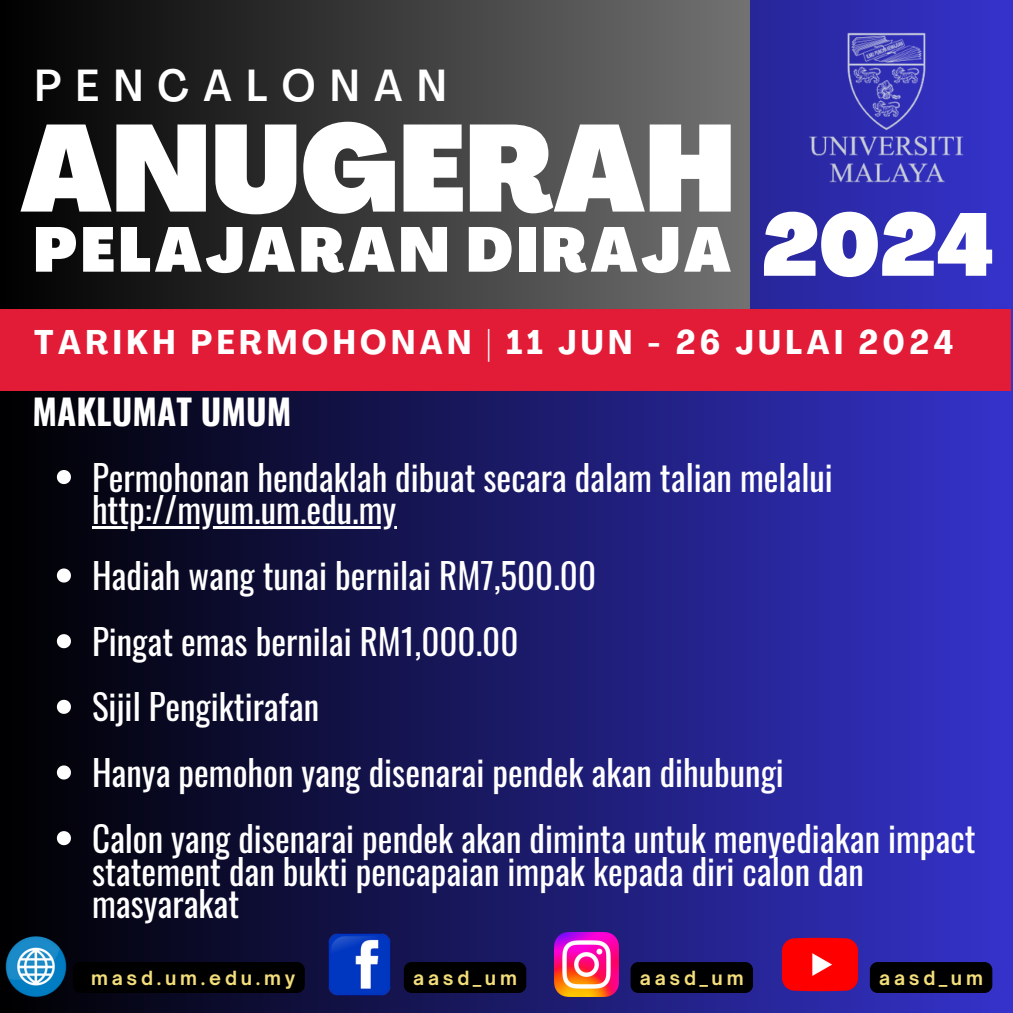
<style>
.page{position:relative;width:1013px;height:1013px;background:#fff}
.page>*{position:absolute;margin:0;border:0;box-sizing:border-box;transform-origin:0 0}
.t1{font:900 condensed 120.88px "Agrandir";color:#fff}
.t2{font:900 condensed 87.12px "Agrandir";color:#fff}
.t3{font:900 condensed 62px "Agrandir";letter-spacing:.06em;color:#fff}
.t4{font:500 condensed 44.25px "Agrandir";letter-spacing:.33em;color:#fff}
.t5{font:35px/32.8px "Oswald";color:#fff}
.t6{font:700 35px "Oswald";color:#fff}
.t7{font:700 condensed 33.75px "Agrandir";letter-spacing:.13em;color:#fff}
.t8{font:700 18.75px "Open Sauce One";letter-spacing:.2em;color:#f3de7a}
</style>
<div class="page">
<div style="left:0;top:0;width:1012px;height:1012px;background:linear-gradient(to right,#010000,#3532ca)"></div>
<div style="left:0;top:0;width:749px;height:386px;background:linear-gradient(to right,#000,#727272)"></div>
<div style="left:0;top:309px;width:1010px;height:81px;background:#e21b36"></div>
<img style="left:781px;top:926px;width:77px;height:76px">
<div style="left:869px;top:962px;width:123px;height:30px;background:#000;border-radius:8px"></div>
<img style="left:0;top:931px;width:72px;height:71px">
<div style="left:73px;top:962px;width:232px;height:30px;background:#000;border-radius:8px"></div>
<img style="left:555px;top:932px;width:63px;height:64px">
<div style="left:630px;top:962px;width:123px;height:30px;background:#000;border-radius:8px"></div>
<img style="left:326px;top:931px;width:66px;height:66px">
<div style="left:404px;top:962px;width:122px;height:30px;background:#000;border-radius:8px"></div>
<img style="left:781px;top:24px;width:202px;height:169px">
<svg style="left:57px;top:470px;width:14px;height:14px"></svg>
<hr style="left:92px;top:526px;width:304px;height:3px;background:#fff">
<svg style="left:57px;top:568px;width:14px;height:14px"></svg>
<svg style="left:57px;top:634px;width:14px;height:14px"></svg>
<svg style="left:57px;top:699px;width:14px;height:15px"></svg>
<svg style="left:57px;top:765px;width:14px;height:14px"></svg>
<svg style="left:57px;top:831px;width:14px;height:14px"></svg>
<p class="t4" style="left:35px;top:67px;width:413px">PENCALONAN</p>
<h1 class="t1" style="left:21px;top:121px;width:716px">ANUGERAH</h1>
<h4 class="t3" style="left:33px;top:225px;width:699px">PELAJARAN DIRAJA</h4>
<h2 class="t2" style="left:762px;top:210px;width:234px">2024</h2>
<h3 class="t7" style="left:34px;top:329px;width:920px">TARIKH PERMOHONAN | 11 JUN - 26 JULAI 2024</h3>
<p class="t6" style="left:32px;top:384px;width:260px">MAKLUMAT UMUM</p>
<p class="t5" style="left:92px;top:459px;width:742px">Permohonan hendaklah dibuat secara dalam talian melalui</p>
<p class="t5" style="left:92px;top:476px;width:505px;line-height:65.6px">http://myum.um.edu.my<br>Hadiah wang tunai bernilai RM7,500.00</p>
<p class="t5" style="left:92px;top:623px;width:428px">Pingat emas bernilai RM1,000.00</p>
<p class="t5" style="left:92px;top:689px;width:229px">Sijil Pengiktirafan</p>
<p class="t5" style="left:92px;top:754px;width:693px">Hanya pemohon yang disenarai pendek akan dihubungi</p>
<p class="t5" style="left:92px;top:820px;width:885px">Calon yang disenarai pendek akan diminta untuk menyediakan impact statement dan bukti pencapaian impak kepada diri calon dan masyarakat</p>
<p class="t8" style="left:91px;top:965px;width:206px">masd.um.edu.my</p>
<p class="t8" style="left:413px;top:965px;width:105px">aasd_um</p>
<p class="t8" style="left:640px;top:965px;width:105px">aasd_um</p>
<h5 class="t8" style="left:879px;top:965px;width:105px">aasd_um</h5>
</div>
